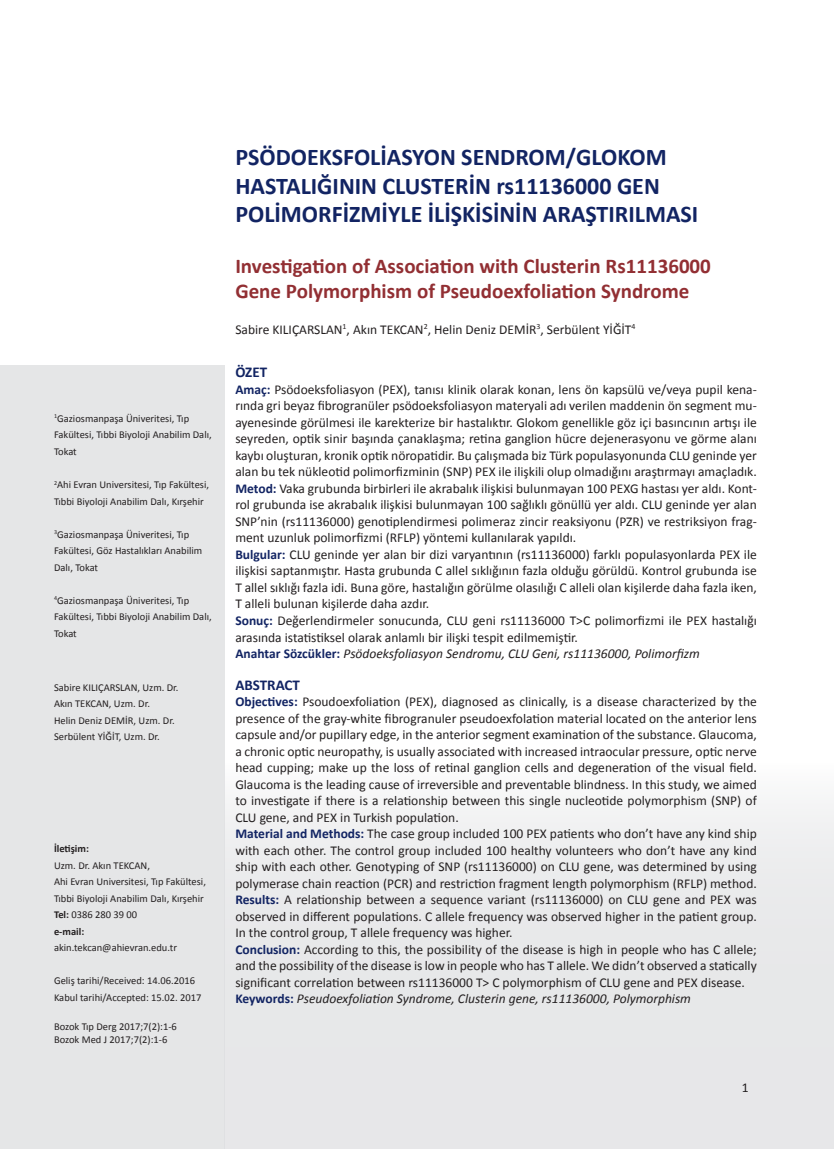
<style>
.page{position:relative;width:834px;height:1149px;background:#fff}
.page>*{position:absolute;margin:0;border:0;box-sizing:border-box;transform-origin:0 0}
.t1{font:700 24px/28.8px "Calibri";color:#122463}
.t2{font:700 21px/25.2px "Calibri";color:#922f33}
.t3{font:700 15px "Calibri";color:#122463}
.t4{font:13.5px/16.5px "Calibri";color:#231f20;text-align:justify}
.BAŞLIK{font:italic 13.5px "Calibri";color:#231f20}
.t5{font:10.5px/16.5px "Calibri";color:#231f20}
.t6{font:700 10.5px "Calibri";color:#231f20}
.s1{font-weight:700}
.s2{font-weight:700;color:#122463}
.s3{font-weight:700;font-style:normal;color:#122463}
</style>
<div class="page">
<div style="left:224px;top:763px;width:609px;height:385px;background:linear-gradient(to bottom,#f3f4f4,#e3e3e5)"></div>
<div style="left:0;top:365px;width:224px;height:783px;background:#e5e6e7"></div>
<p class="t5" style="left:54px;top:409px;width:159px"><sup>1</sup>Gaziosmanpaşa Üniveritesi, Tıp<br>Fakültesi, Tıbbi Biyoloji Anabilim Dalı,<br>Tokat</p>
<p class="t5" style="left:54px;top:475px;width:156px"><sup>2</sup>Ahi Evran Universitesi, Tıp Fakültesi,<br>Tıbbi Biyoloji Anabilim Dalı, Kırşehir</p>
<p class="t5" style="left:54px;top:525px;width:150px"><sup>3</sup>Gaziosmanpaşa Üniveritesi, Tıp<br>Fakültesi, Göz Hastalıkları Anabilim<br>Dalı, Tokat</p>
<p class="t5" style="left:54px;top:591px;width:159px"><sup>4</sup>Gaziosmanpaşa Üniveritesi, Tıp<br>Fakültesi, Tıbbi Biyoloji Anabilim Dalı,<br>Tokat</p>
<p class="t5" style="left:54px;top:678px;width:126px">Sabire KILIÇARSLAN, Uzm. Dr.</p>
<p class="t5" style="left:54px;top:695px;width:97px">Akın TEKCAN, Uzm. Dr.</p>
<p class="t5" style="left:54px;top:711px;width:122px">Helin Deniz DEMİR, Uzm. Dr.</p>
<p class="t5" style="left:54px;top:728px;width:107px">Serbülent YİĞİT, Uzm. Dr.</p>
<p class="t6" style="left:54px;top:842px;width:36px">İletişim:</p>
<p class="t5" style="left:54px;top:856px;width:97px">Uzm. Dr. Akın TEKCAN,</p>
<p class="t5" style="left:54px;top:872px;width:153px">Ahi Evran Universitesi, Tıp Fakültesi,<br>Tıbbi Biyoloji Anabilim Dalı, Kırşehir</p>
<p class="t5" style="left:54px;top:905px;width:85px"><span class="s1">Tel:</span> 0386 280 39 00</p>
<p class="t6" style="left:54px;top:924px;width:32px">e-mail:</p>
<p class="t5" style="left:54px;top:938px;width:124px">akin.tekcan@ahievran.edu.tr</p>
<p class="t5" style="left:54px;top:971px;width:142px">Geliş tarihi/Received: 14.06.2016</p>
<p class="t5" style="left:54px;top:988px;width:149px">Kabul tarihi/Accepted: 15.02. 2017</p>
<p class="t5" style="left:54px;top:1017px;width:124px">Bozok Tıp Derg 2017;7(2):1-6</p>
<p class="t5" style="left:54px;top:1030px;width:115px">Bozok Med J 2017;7(2):1-6</p>
<p class="t1" style="left:235px;top:141px;width:464px">PSÖDOEKSFOLİASYON SENDROM/GLOKOM<br>HASTALIĞININ CLUSTERİN rs11136000 GEN<br>POLİMORFİZMİYLE İLİŞKİSİNİN ARAŞTIRILMASI</p>
<p class="t2" style="left:235px;top:252px;width:477px">Investigation of Association with Clusterin Rs11136000<br>Gene Polymorphism of Pseudoexfoliation Syndrome</p>
<p class="t4" style="left:235px;top:320px;width:401px">Sabire KILIÇARSLAN<sup>1</sup>, Akın TEKCAN<sup>2</sup>, Helin Deniz DEMİR<sup>3</sup>, Serbülent YİĞİT<sup>4</sup></p>
<p class="t3" style="left:235px;top:363px;width:33px">ÖZET</p>
<p class="t4" style="left:235px;top:380px;width:523px"><span class="s2">Amaç:</span> Psödoeksfoliasyon (PEX), tanısı klinik olarak konan, lens ön kapsülü ve/veya pupil kena&shy;rında gri beyaz fibrogranüler psödoeksfoliasyon materyali adı verilen maddenin ön segment mu&shy;ayenesinde görülmesi ile karekterize bir hastalıktır. Glokom genellikle göz içi basıncının artışı ile seyreden, optik sinir başında çanaklaşma; retina ganglion hücre dejenerasyonu ve görme alanı kaybı oluşturan, kronik optik nöropatidir. Bu çalışmada biz Türk populasyonunda CLU geninde yer alan bu tek nükleotid polimorfizminin (SNP) PEX ile ilişkili olup olmadığını araştırmayı amaçladık.</p>
<p class="t4" style="left:235px;top:479px;width:523px"><span class="s2">Metod:</span> Vaka grubunda birbirleri ile akrabalık ilişkisi bulunmayan 100 PEXG hastası yer aldı. Kont&shy;rol grubunda ise akrabalık ilişkisi bulunmayan 100 sağlıklı gönüllü yer aldı. CLU geninde yer alan SNP’nin (rs11136000) genotiplendirmesi polimeraz zincir reaksiyonu (PZR) ve restriksiyon frag&shy;ment uzunluk polimorfizmi (RFLP) yöntemi kullanılarak yapıldı.</p>
<p class="t4" style="left:235px;top:545px;width:523px"><span class="s2">Bulgular:</span> CLU geninde yer alan bir dizi varyantının (rs11136000) farklı populasyonlarda PEX ile ilişkisi saptanmıştır. Hasta grubunda C allel sıklığının fazla olduğu görüldü. Kontrol grubunda ise T allel sıklığı fazla idi. Buna göre, hastalığın görülme olasılığı C alleli olan kişilerde daha fazla iken, T alleli bulunan kişilerde daha azdır.</p>
<p class="t4" style="left:235px;top:611px;width:523px"><span class="s2">Sonuç:</span> Değerlendirmeler sonucunda, CLU geni rs11136000 T&gt;C polimorfizmi ile PEX hastalığı arasında istatistiksel olarak anlamlı bir ilişki tespit edilmemiştir.</p>
<p class="BAŞLIK" style="left:235px;top:645px;width:466px"><span class="s3">Anahtar Sözcükler:</span> Psödoeksfoliasyon Sendromu, CLU Geni, rs11136000, Polimorfizm</p>
<p class="t3" style="left:235px;top:675px;width:66px">ABSTRACT</p>
<p class="t4" style="left:235px;top:692px;width:523px"><span class="s2">Objectives:</span> Psoudoexfoliation (PEX), diagnosed as clinically, is a disease characterized by the presence of the gray-white fibrogranuler pseudoexfolation material located on the anterior lens capsule and/or pupillary edge, in the anterior segment examination of the substance. Glaucoma, a chronic optic neuropathy, is usually associated with increased intraocular pressure, optic nerve head cupping; make up the loss of retinal ganglion cells and degeneration of the visual field.<br>Glaucoma is the leading cause of irreversible and preventable blindness. In this study, we aimed to investigate if there is a relationship between this single nucleotide polymorphism (SNP) of CLU gene, and PEX in Turkish population.</p>
<p class="t4" style="left:235px;top:824px;width:523px"><span class="s2">Material and Methods:</span> The case group included 100 PEX patients who don’t have any kind ship with each other. The control group included 100 healthy volunteers who don’t have any kind ship with each other. Genotyping of SNP (rs11136000) on CLU gene, was determined by using polymerase chain reaction (PCR) and restriction fragment length polymorphism (RFLP) method.<br><span class="s2">Results:</span> A relationship between a sequence variant (rs11136000) on CLU gene and PEX was observed in different populations. C allele frequency was observed higher in the patient group.<br>In the control group, T allele frequency was higher.</p>
<p class="t4" style="left:235px;top:940px;width:523px"><span class="s2">Conclusion:</span> According to this, the possibility of the disease is high in people who has C allele; and the possibility of the disease is low in people who has T allele. We didn’t observed a statically significant correlation between rs11136000 T&gt; C polymorphism of CLU gene and PEX disease.</p>
<p class="BAŞLIK" style="left:235px;top:990px;width:457px"><span class="s3">Keywords:</span> Pseudoexfoliation Syndrome, Clusterin gene, rs11136000, Polymorphism</p>
<p class="t4" style="left:741px;top:1078px;width:8px">1</p>
</div>
